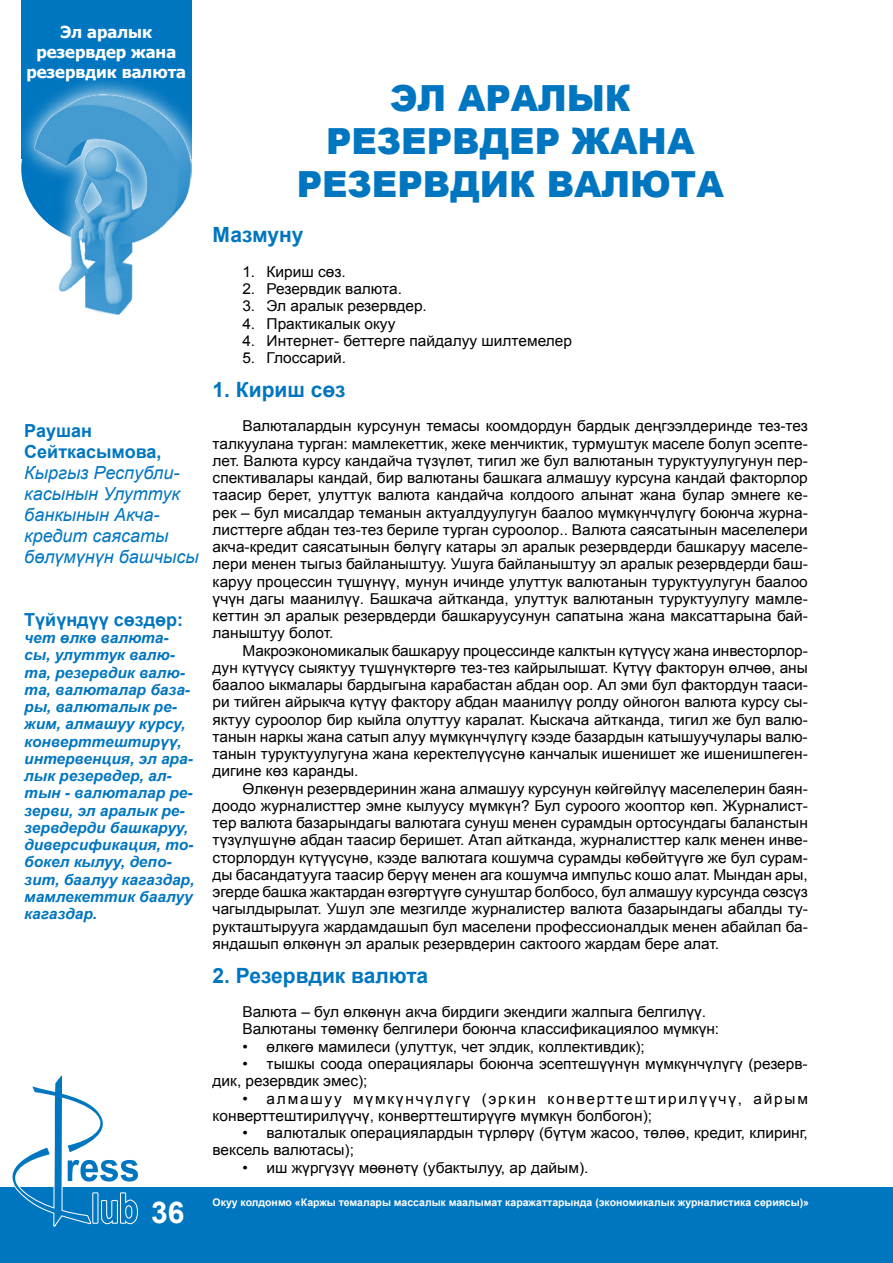
<style>
.page{position:relative;width:893px;height:1263px;background:#fff}
.page>*{position:absolute;margin:0;border:0;box-sizing:border-box;transform-origin:0 0}
.t1{font:900 36px/43.2px "Arial";color:#0076c0;text-align:center}
.t2{font:700 30px "Arial";color:#fff}
.t3{font:700 21px "Arial";color:#0076c0}
.t4{font:italic 18px/21px "Arial";color:#0076c0}
.t5{font:700 18px/21px "Arial";color:#0076c0}
.t6{font:700 16.5px/19.8px "Tahoma";color:#fff;text-align:center}
.t7{font:15px/17.2px "Arial";color:#000}
.t8{font:italic 700 15px/17.2px "Arial";color:#0076c0}
.t9{font:700 10.5px "Arial";color:#fff}
</style>
<div class="page">
<div style="left:0;top:1187px;width:893px;height:76px;background:#0076c0"></div>
<div style="left:22px;top:0;width:170px;height:159px;background:#0076c0"></div>
<svg style="left:21px;top:75px;width:171px;height:135px"></svg>
<img style="left:35px;top:94px;width:156px;height:221px">
<svg style="left:12px;top:1075px;width:126px;height:152px"></svg>
<p class="t6" style="left:26px;top:21px;width:161px">Эл аралык резервдер жана резервдик валюта</p>
<p class="t5" style="left:24px;top:421px;width:139px">Раушан<br>Сейткасымова,</p>
<p class="t4" style="left:24px;top:462px;width:176px">Кыргыз Республи&shy;касынын Улуттук банкынын Акча&shy;кредит саясаты бөлүмүнүн башчысы</p>
<p class="t5" style="left:24px;top:610px;width:160px">Түйүндүү сөздөр:</p>
<p class="t8" style="left:24px;top:630px;width:172px">чет өлкө валюта&shy;сы, улуттук валю&shy;та, резервдик валю&shy;та, валюталар база&shy;ры, валюталык ре&shy;жим, алмашуу курсу, конверттештирүү, интервенция, эл ара&shy;лык резервдер, ал&shy;тын - валюталар ре&shy;зерви, эл аралык ре&shy;зервдерди башкаруу, диверсификация, то&shy;бокел кылуу, депо&shy;зит, баалуу кагаздар, мамлекеттик баалуу кагаздар.</p>
<h2 class="t2" style="left:151px;top:1193px;width:35px">36</h2>
<h1 class="t1" style="left:297px;top:75px;width:429px">ЭЛ АРАЛЫК<br>РЕЗЕРВДЕР ЖАНА<br>РЕЗЕРВДИК ВАЛЮТА</h1>
<h3 class="t3" style="left:213px;top:221px;width:92px">Мазмуну</h3>
<p class="t7" style="left:242px;top:263px;width:105px">1. Кириш сөз.</p>
<p class="t7" style="left:242px;top:280px;width:161px">2. Резервдик валюта.</p>
<p class="t7" style="left:242px;top:298px;width:186px">3. Эл аралык резервдер.</p>
<p class="t7" style="left:242px;top:315px;width:154px">4. Практикалык окуу</p>
<p class="t7" style="left:242px;top:332px;width:331px">4. Интернет- беттерге пайдалуу шилтемелер</p>
<p class="t7" style="left:242px;top:349px;width:105px">5. Глоссарий.</p>
<h3 class="t3" style="left:213px;top:376px;width:135px">1. Кириш сөз</h3>
<p class="t7" style="left:213px;top:418px;width:597px;text-align:justify;text-indent:30px">Валюталардын курсунун темасы коомдордун бардык деңгээлдеринде тез-тез талкуулана турган: мамлекеттик, жеке менчиктик, турмуштук маселе болуп эсепте&shy;лет. Валюта курсу кандайча түзүлөт, тигил же бул валютанын туруктуулугунун пер&shy;спективалары кандай, бир валютаны башкага алмашуу курсуна кандай факторлор таасир берет, улуттук валюта кандайча колдоого алынат жана булар эмнеге ке&shy;рек – бул мисалдар теманын актуалдуулугун баалоо мүмкүнчүлүгү боюнча журна&shy;листтерге абдан тез-тез бериле турган суроолор.. Валюта саясатынын маселелери акча-кредит саясатынын бөлүгү катары эл аралык резервдерди башкаруу маселе&shy;лери менен тыгыз байланыштуу. Ушуга байланыштуу эл аралык резервдерди баш&shy;каруу процессин түшүнүү, мунун ичинде улуттук валютанын туруктуулугун баалоо үчүн дагы маанилүү. Башкача айтканда, улуттук валютанын туруктуулугу мамле&shy;кеттин эл аралык резервдерди башкаруусунун сапатына жана максаттарына бай&shy;ланыштуу болот.</p>
<p class="t7" style="left:213px;top:642px;width:597px;text-align:justify;text-indent:30px">Макроэкономикалык башкаруу процессинде калктын күтүүсү жана инвесторлор&shy;дун күтүүсү сыяктуу түшүнүктөргө тез-тез кайрылышат. Күтүү факторун өлчөө, аны баалоо ыкмалары бардыгына карабастан абдан оор. Ал эми бул фактордун тааси&shy;ри тийген айрыкча күтүү фактору абдан маанилүү ролду ойногон валюта курсу сы&shy;яктуу суроолор бир кыйла олуттуу каралат. Кыскача айтканда, тигил же бул валю&shy;танын наркы жана сатып алуу мүмкүнчүлүгү кээде базардын катышуучулары валю&shy;танын туруктуулугуна жана керектелүүсүнө канчалык ишенишет же ишенишпеген&shy;дигине көз каранды.</p>
<p class="t7" style="left:213px;top:780px;width:597px;text-align:justify;text-indent:30px">Өлкөнүн резервдеринин жана алмашуу курсунун көйгөйлүү маселелерин баян&shy;доодо журналисттер эмне кылуусу мүмкүн? Бул суроого жооптор көп. Журналист&shy;тер валюта базарындагы валютага сунуш менен сурамдын ортосундагы баланстын түзүлүшүнө абдан таасир беришет. Атап айтканда, журналисттер калк менен инве&shy;сторлордун күтүүсүнө, кээде валютага кошумча сурамды көбөйтүүгө же бул сурам&shy;ды басандатууга таасир берүү менен ага кошумча импульс кошо алат. Мындан ары, эгерде башка жактардан өзгөртүүгө сунуштар болбосо, бул алмашуу курсунда сөзсүз чагылдырылат. Ушул эле мезгилде журналистер валюта базарындагы абалды ту&shy;рукташтырууга жардамдашып бул маселени профессионалдык менен абайлап ба&shy;яндашып өлкөнүн эл аралык резервдерин сактоого жардам бере алат.</p>
<h3 class="t3" style="left:213px;top:961px;width:217px">2. Резервдик валюта</h3>
<p class="t7" style="left:242px;top:1003px;width:478px">Валюта – бул өлкөнүн акча бирдиги экендиги жалпыга белгилүү.<br>Валютаны төмөнкү белгилери боюнча классификациялоо мүмкүн:</p>
<p class="t7" style="left:242px;top:1038px;width:404px">• өлкөгө мамилеси (улуттук, чет элдик, коллективдик);</p>
<p class="t7" style="left:213px;top:1055px;width:597px;text-indent:30px">• тышкы соода операциялары боюнча эсептешүүнүн мүмкүнчүлүгү (резерв&shy;дик, резервдик эмес);</p>
<p class="t7" style="left:213px;top:1090px;width:597px;text-indent:30px">• алмашуу мүмкүнчүлүгү (эркин конверттештирилүүчү, айрым конверттештирилүүчү, конверттештирүүгө мүмкүн болбогон);</p>
<p class="t7" style="left:213px;top:1124px;width:597px;text-indent:30px">• валюталык операциялардын түрлөрү (бүтүм жасоо, төлөө, кредит, клиринг, вексель валютасы);</p>
<p class="t7" style="left:242px;top:1159px;width:348px">• иш жүргүзүү мөөнөтү (убактылуу, ар дайым).</p>
<p class="t9" style="left:213px;top:1195px;width:598px">Окуу колдонмо «Каржы темалары массалык маалымат каражаттарында (экономикалык журналистика сериясы)»</p>
</div>
